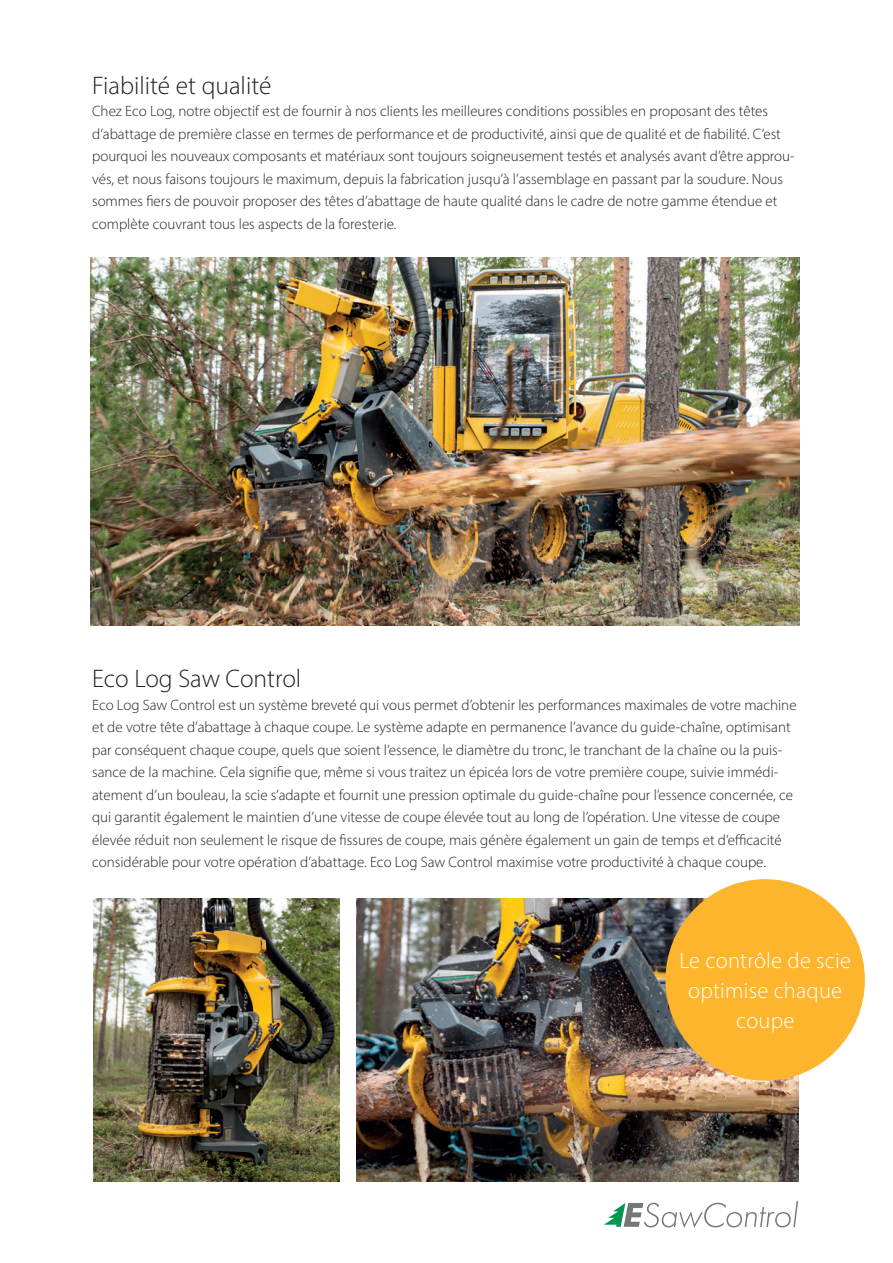
<style>
.page{position:relative;width:893px;height:1263px;background:#fff}
.page>*{position:absolute;margin:0;border:0;box-sizing:border-box;transform-origin:0 0}
.t1{font:300 25.5px "Myriad Pro";color:#231f20}
.t2{font:300 22.5px/30.5px "Myriad Pro";letter-spacing:.01em;color:#fff;text-align:center}
.t3{font:300 15px/22.5px "Myriad Pro";color:#231f20}
</style>
<div class="page">
<img style="left:91px;top:257px;width:708px;height:368px">
<img style="left:94px;top:898px;width:245px;height:283px">
<img style="left:356px;top:898px;width:442px;height:283px">
<div style="left:665px;top:879px;width:200px;height:202px;background:#fcb52c;border-radius:50%"></div>
<svg style="left:604px;top:1201px;width:194px;height:27px"></svg>
<h1 class="t1" style="left:92px;top:70px;width:181px">Fiabilité et qualité</h1>
<p class="t3" style="left:92px;top:100px;width:704px">Chez Eco Log, notre objectif est de fournir à nos clients les meilleures conditions possibles en proposant des têtes d’abattage de première classe en termes de performance et de productivité, ainsi que de qualité et de fiabilité. C’est pourquoi les nouveaux composants et matériaux sont toujours soigneusement testés et analysés avant d’être approu&shy;vés, et nous faisons toujours le maximum, depuis la fabrication jusqu’à l’assemblage en passant par la soudure. Nous sommes fiers de pouvoir proposer des têtes d’abattage de haute qualité dans le cadre de notre gamme étendue et complète couvrant tous les aspects de la foresterie.</p>
<h1 class="t1" style="left:92px;top:663px;width:211px">Eco Log Saw Control</h1>
<p class="t3" style="left:92px;top:693px;width:706px">Eco Log Saw Control est un système breveté qui vous permet d’obtenir les performances maximales de votre machine et de votre tête d’abattage à chaque coupe. Le système adapte en permanence l’avance du guide-chaîne, optimisant par conséquent chaque coupe, quels que soient l’essence, le diamètre du tronc, le tranchant de la chaîne ou la puis&shy;sance de la machine. Cela signifie que, même si vous traitez un épicéa lors de votre première coupe, suivie immédi&shy;atement d’un bouleau, la scie s’adapte et fournit une pression optimale du guide-chaîne pour l’essence concernée, ce qui garantit également le maintien d’une vitesse de coupe élevée tout au long de l’opération. Une vitesse de coupe élevée réduit non seulement le risque de fissures de coupe, mais génère également un gain de temps et d’efficacité considérable pour votre opération d’abattage. Eco Log Saw Control maximise votre productivité à chaque coupe.</p>
<h2 class="t2" style="left:679px;top:944px;width:173px">Le contrôle de scie optimise chaque coupe</h2>
</div>
